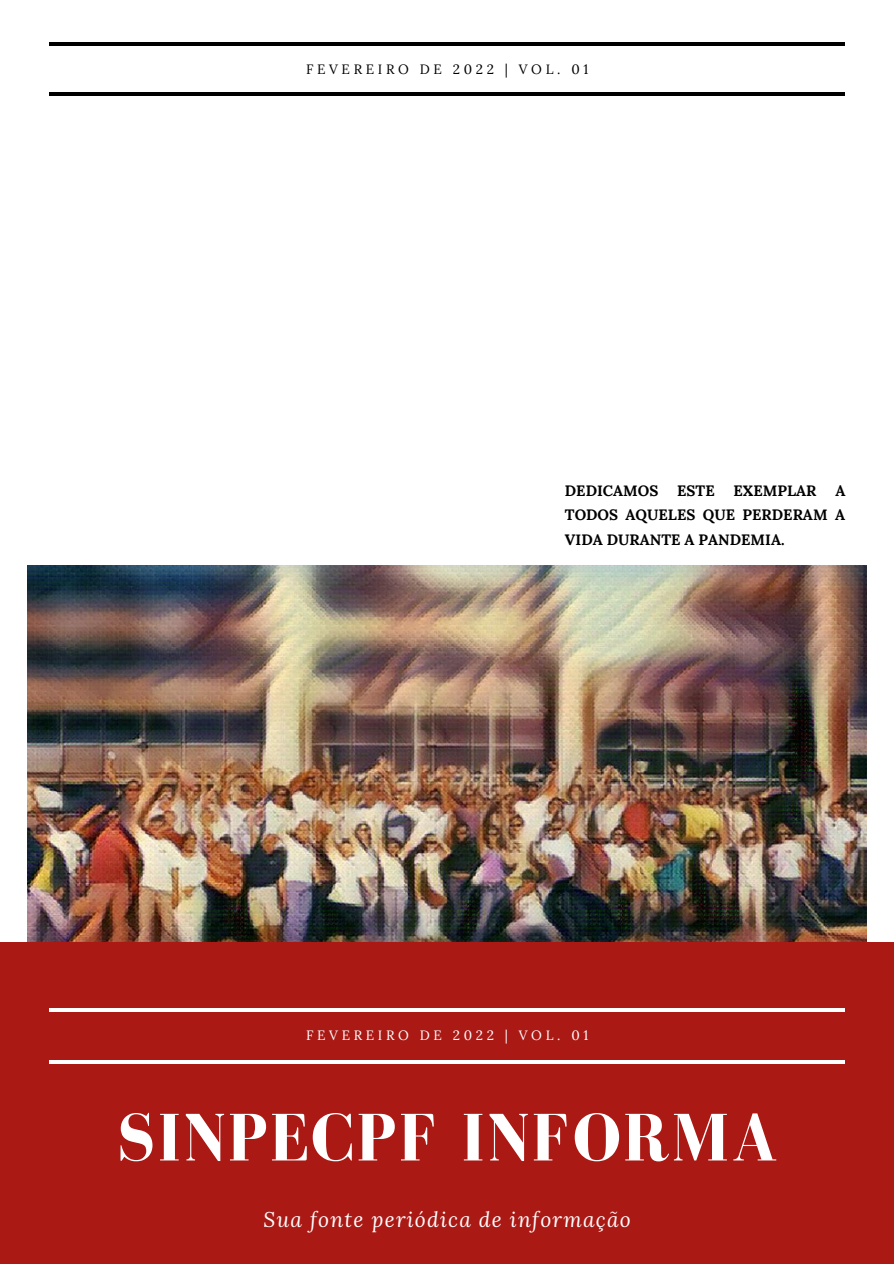
<style>
.page{position:relative;width:894px;height:1264px;background:#fff}
.page>*{position:absolute;margin:0;border:0;box-sizing:border-box;transform-origin:0 0}
.t1{font:700 69px "Bodoni FLF";letter-spacing:.03em;color:#fff}
.t2{font:italic 21px "Lora";letter-spacing:.06em;color:#fff}
.t3{font:700 15px/24.9px "Lora";color:#000;text-align:justify}
.t4{font:13.5px "Lora";letter-spacing:.27em;color:#fff}
.t5{font:13.5px "Lora";letter-spacing:.27em;color:#000}
</style>
<div class="page">
<img style="left:28px;top:565px;width:838px;height:377px">
<div style="left:0;top:942px;width:893px;height:321px;background:#ab1915"></div>
<hr style="left:50px;top:1060px;width:794px;height:3px;background:#fff">
<hr style="left:50px;top:1008px;width:794px;height:3px;background:#fff">
<hr style="left:50px;top:42px;width:794px;height:3px;background:#000">
<hr style="left:50px;top:93px;width:794px;height:3px;background:#000">
<p class="t5" style="left:306px;top:60px;width:284px">FEVEREIRO DE 2022 | VOL. 01</p>
<p class="t3" style="left:564px;top:477px;width:282px;text-indent:270px">A TODOS AQUELES QUE PERDERAM A VIDA DURANTE A PANDEMIA.</p>
<p class="t3" style="left:564px;top:477px;width:95px">DEDICAMOS</p>
<p class="t3" style="left:677px;top:477px;width:39px">ESTE</p>
<p class="t3" style="left:733px;top:477px;width:84px">EXEMPLAR</p>
<p class="t4" style="left:306px;top:1026px;width:284px">FEVEREIRO DE 2022 | VOL. 01</p>
<p class="t1" style="left:117px;top:1100px;width:662px">SINPECPF INFORMA</p>
<p class="t2" style="left:263px;top:1204px;width:368px">Sua fonte periódica de informação</p>
</div>
